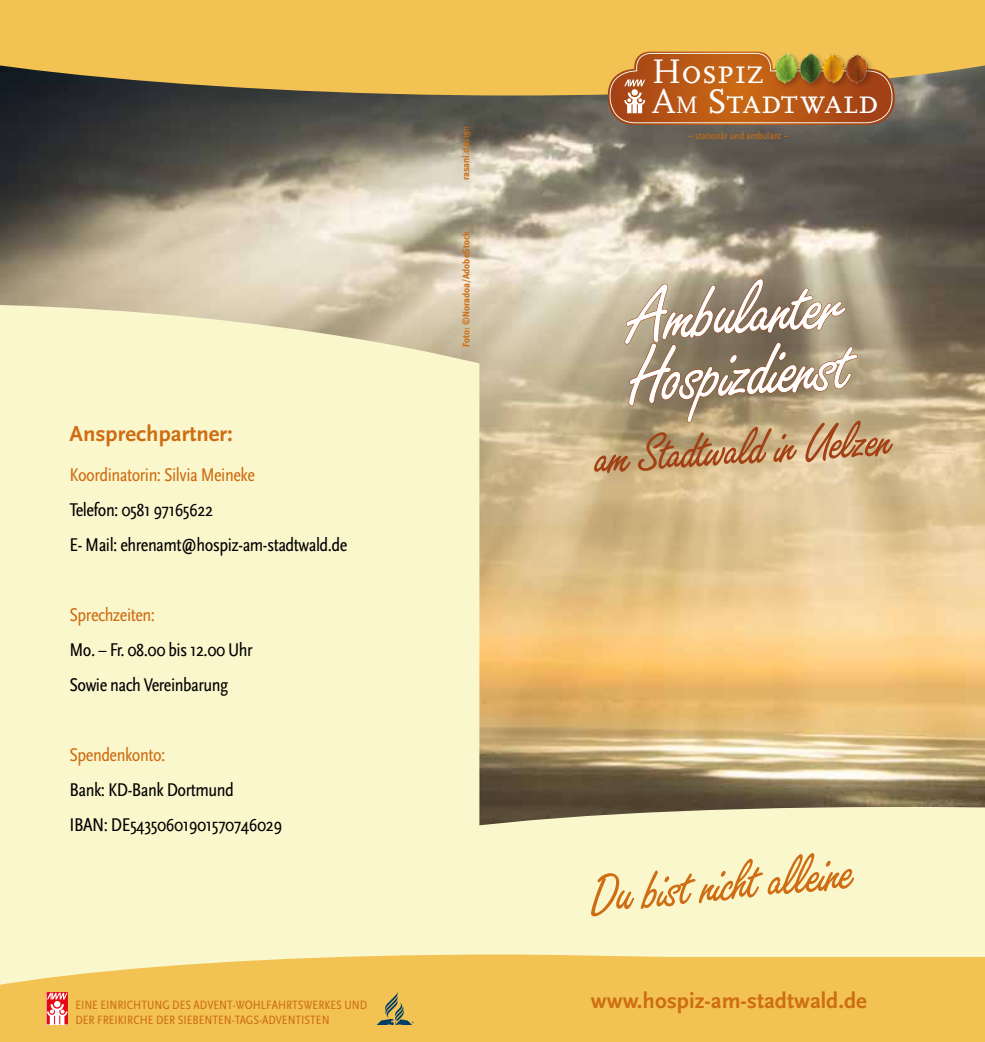
<style>
.page{position:relative;width:985px;height:1042px;background:#fff}
.page>*{position:absolute;margin:0;border:0;box-sizing:border-box;transform-origin:0 0}
.t1{font:84px/61.2px "Freestyle Script Plain";color:#fff}
.t2{font:61.25px "Freestyle Script Plain";color:#ce6d13}
.t3{font:57.75px "Freestyle Script Plain";color:#a24016}
.t4{font:35.7px/30.3px "Scala Caps";color:#fff}
.t5{font:700 22.75px "Scala Sans CELF";color:#ce6d13}
.t6{font:19.25px/35px "Scala Sans CE Regular Con";letter-spacing:-.025em;color:#000}
.t7{font:19.25px "Scala Sans CE Regular Con";letter-spacing:-.025em;color:#ce6d13}
.t8{font:12.6px/15.2px "Scala Sans Regular Con";color:#ce6d13}
.t9{font:10.5px "Scala Sans CE Regular Con";color:#ce6d13}
.t10{font:700 9.45px "Meta";color:#ce6d13}
.s1{font-weight:400}
.s2{font-style:inherit}
.s3{font-size:24.85px}
</style>
<div class="page">
<img style="left:0;top:95px;width:985px;height:706px">
<div style="left:0;top:801px;width:321px;height:153px;background:#faf7cd"></div>
<svg style="left:321px;top:797px;width:664px;height:157px;background:#eeebc2"></svg>
<svg style="left:0;top:954px;width:985px;height:88px;background:#f2c55b"></svg>
<svg style="left:624px;top:256px;width:234px;height:167px;background:#a28d71"></svg>
<svg style="left:0;top:0;width:985px;height:95px;background:#e2b651"></svg>
<svg style="left:608px;top:52px;width:286px;height:73px;background:#bc6526"></svg>
<div style="left:773px;top:52px;width:102px;height:39px;background:#000;opacity:.25"></div>
<img style="left:774px;top:52px;width:95px;height:33px">
<svg style="left:47px;top:992px;width:21px;height:32px"></svg>
<svg style="left:375px;top:992px;width:39px;height:32px"></svg>
<p class="t5" style="left:69px;top:421px;width:165px">Ansprechpartner:</p>
<p class="t7" style="left:69px;top:464px;width:187px">Koordinatorin: Silvia Meineke</p>
<p class="t6" style="left:69px;top:493px;width:279px">Telefon: 0581 97165622<br>E- Mail: ehrenamt@hospiz-am-stadtwald.de</p>
<p class="t7" style="left:69px;top:604px;width:87px">Sprechzeiten:</p>
<p class="t6" style="left:69px;top:633px;width:185px">Mo. – Fr. 08.00 bis 12.00 Uhr<br>Sowie nach Vereinbarung</p>
<p class="t7" style="left:69px;top:744px;width:97px">Spendenkonto:</p>
<p class="t6" style="left:69px;top:773px;width:214px">Bank: KD-Bank Dortmund<br>IBAN: DE54350601901570746029</p>
<p class="t10" style="left:460px;top:180px;width:56px;rotate:-90deg">rasani.de<span class="s1">sign</span></p>
<p class="t10" style="left:460px;top:347px;width:118px;rotate:-90deg">Foto: ©Noradoa/AdobeStock</p>
<h3 class="t4" style="left:652px;top:57px;width:228px">Hospiz<br><span class="s2">A</span><span class="s3">m</span> Stadt wald</h3>
<p class="t9" style="left:688px;top:130px;width:102px">– stationär und ambulant –</p>
<h1 class="t1" style="left:623px;top:288px;width:221px;rotate:-3deg">Ambulanter<br>Hospizdienst</h1>
<h3 class="t3" style="left:592px;top:427px;width:297px;rotate:-4deg">am Stadtwald in Uelzen</h3>
<h2 class="t2" style="left:586px;top:861px;width:265px;rotate:-5deg">Du bist nicht alleine</h2>
<p class="t8" style="left:75px;top:997px;width:293px">EINE EINRICHTUNG DES ADVENT-WOHLFAHRTSWERKES UND<br>DER FREIKIRCHE DER SIEBENTEN-TAGS-ADVENTISTEN</p>
<p class="t5" style="left:591px;top:988px;width:277px">www.hospiz-am-stadtwald.de</p>
</div>
